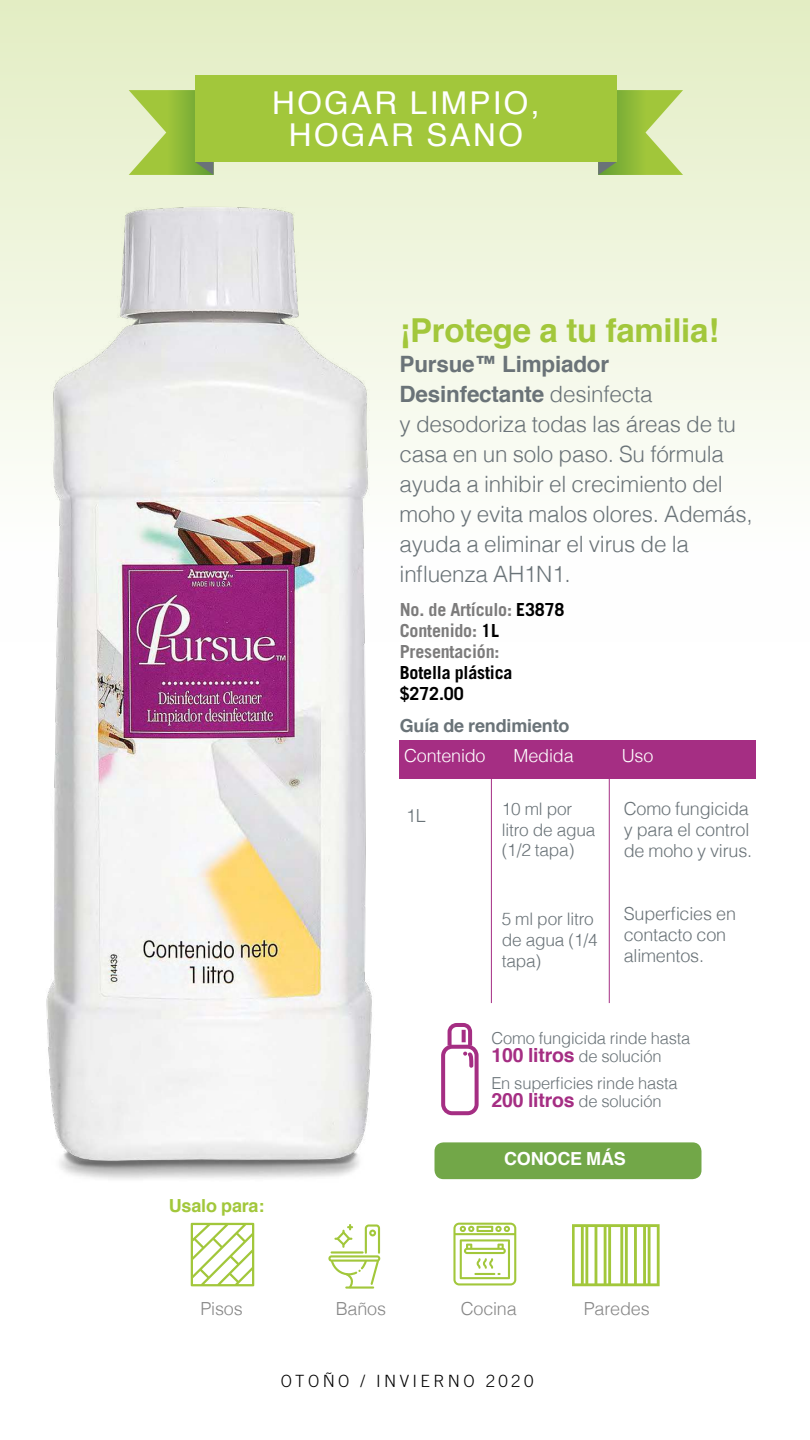
<style>
.page{position:relative;width:810px;height:1440px;background:#fff}
.page>*{position:absolute;margin:0;border:0;box-sizing:border-box;transform-origin:0 0}
.t1{font:700 33px "Helvetica";letter-spacing:-.01em;color:#a2c73b}
.t2{font:31.5px/32.2px "Helvetica";letter-spacing:.075em;color:#fff;text-align:center}
.t3{font:300 22.5px/30px "Helvetica";letter-spacing:-.01em;color:#6a7378}
.t4{font:300 18px/21px "Helvetica";letter-spacing:-.01em;color:#6a7378}
.t5{font:700 18px/21px "Trade Gothic LT Std";letter-spacing:-.01em;color:#7c7b7b}
.t6{font:300 18px "Helvetica";letter-spacing:-.01em;color:#878787}
.t7{font:700 18px/21px "Trade Gothic LT Std";letter-spacing:-.01em;color:#000}
.t8{font:300 18px "Helvetica";letter-spacing:-.01em;color:#fff}
.t9{font:700 18px "Helvetica";letter-spacing:-.01em;color:#6a7378}
.t10{font:700 18px "Helvetica";letter-spacing:-.01em;color:#a2c73b}
.t11{font:700 18px "Helvetica";letter-spacing:-.01em;color:#fff}
.t12{font:300 17.25px/21px "Helvetica";letter-spacing:-.01em;color:#6a7378}
.t13{font:300 16.88px "Trade Gothic LT Std";letter-spacing:.2em;color:#000}
.t14{font:300 16.5px/18px "Helvetica";letter-spacing:-.01em;color:#6a7378}
.s1{font-weight:700}
.s2{color:#000}
.s3{font-weight:700;font-size:19.5px;color:#a52e83}
</style>
<div class="page">
<div style="left:0;top:1px;width:810px;height:641px;background:linear-gradient(to bottom,#e3eec4,#fff)"></div>
<img style="left:20px;top:168px;width:362px;height:1012px">
<div style="left:195px;top:75px;width:422px;height:87px;background:#a2c73b"></div>
<svg style="left:129px;top:90px;width:85px;height:85px"></svg>
<svg style="left:598px;top:90px;width:85px;height:85px"></svg>
<svg style="left:191px;top:1223px;width:63px;height:63px"></svg>
<svg style="left:572px;top:1224px;width:88px;height:62px"></svg>
<hr style="left:345px;top:1286px;width:29px;height:3px;background:#a2c73b">
<svg style="left:328px;top:1224px;width:52px;height:64px"></svg>
<svg style="left:453px;top:1223px;width:63px;height:63px"></svg>
<svg style="left:441px;top:1023px;width:38px;height:92px"></svg>
<div style="left:435px;top:1142px;width:267px;height:37px;background:#72a748;border-radius:9px"></div>
<div style="left:400px;top:741px;width:356px;height:38px;background:#a52e83"></div>
<hr style="left:491px;top:779px;width:1px;height:224px;background:#a52e83">
<hr style="left:609px;top:779px;width:1px;height:224px;background:#a52e83">
<h2 class="t2" style="left:272px;top:88px;width:269px">HOGAR LIMPIO,<br>HOGAR SANO</h2>
<h1 class="t1" style="left:400px;top:304px;width:321px">¡Protege a tu familia!</h1>
<p class="t3" style="left:400px;top:347px;width:355px"><span class="s1">Pursue™ Limpiador<br>Desinfectante</span> desinfecta<br>y desodoriza todas las áreas de tu casa en un solo paso. Su fórmula ayuda a inhibir el crecimiento del moho y evita malos olores. Además, ayuda a eliminar el virus de la influenza AH1N1.</p>
<p class="t5" style="left:400px;top:599px;width:166px">No. de Artículo: <span class="s2">E3878<br></span>Contenido: <span class="s2">1L<br></span>Presentación:</p>
<p class="t7" style="left:400px;top:662px;width:114px">Botella plástica $272.00</p>
<p class="t9" style="left:400px;top:711px;width:171px">Guía de rendimiento</p>
<p class="t8" style="left:404px;top:740px;width:83px">Contenido</p>
<p class="t8" style="left:514px;top:740px;width:62px">Medida</p>
<p class="t8" style="left:622px;top:740px;width:33px">Uso</p>
<p class="t4" style="left:406px;top:804px;width:21px">1L</p>
<p class="t12" style="left:502px;top:797px;width:95px">10 ml por litro de agua (1/2 tapa)</p>
<p class="t12" style="left:502px;top:908px;width:97px">5 ml por litro de agua (1/4 tapa)</p>
<p class="t4" style="left:624px;top:797px;width:130px">Como fungicida y para el control de moho y virus.</p>
<p class="t4" style="left:624px;top:902px;width:114px">Superficies en contacto con alimentos.</p>
<p class="t14" style="left:491px;top:1028px;width:200px">Como fungicida rinde hasta<br><span class="s3">100 litros</span> de solución</p>
<p class="t14" style="left:491px;top:1073px;width:188px">En superficies rinde hasta<br><span class="s3">200 litros</span> de solución</p>
<p class="t10" style="left:169px;top:1191px;width:97px">Usalo para:</p>
<p class="t11" style="left:504px;top:1144px;width:123px">CONOCE MÁS</p>
<p class="t6" style="left:200px;top:1293px;width:44px">Pisos</p>
<p class="t6" style="left:336px;top:1293px;width:52px">Baños</p>
<p class="t6" style="left:461px;top:1293px;width:58px">Cocina</p>
<p class="t6" style="left:584px;top:1293px;width:67px">Paredes</p>
<p class="t13" style="left:281px;top:1371px;width:254px">OTOÑO / INVIERNO 2020</p>
</div>
